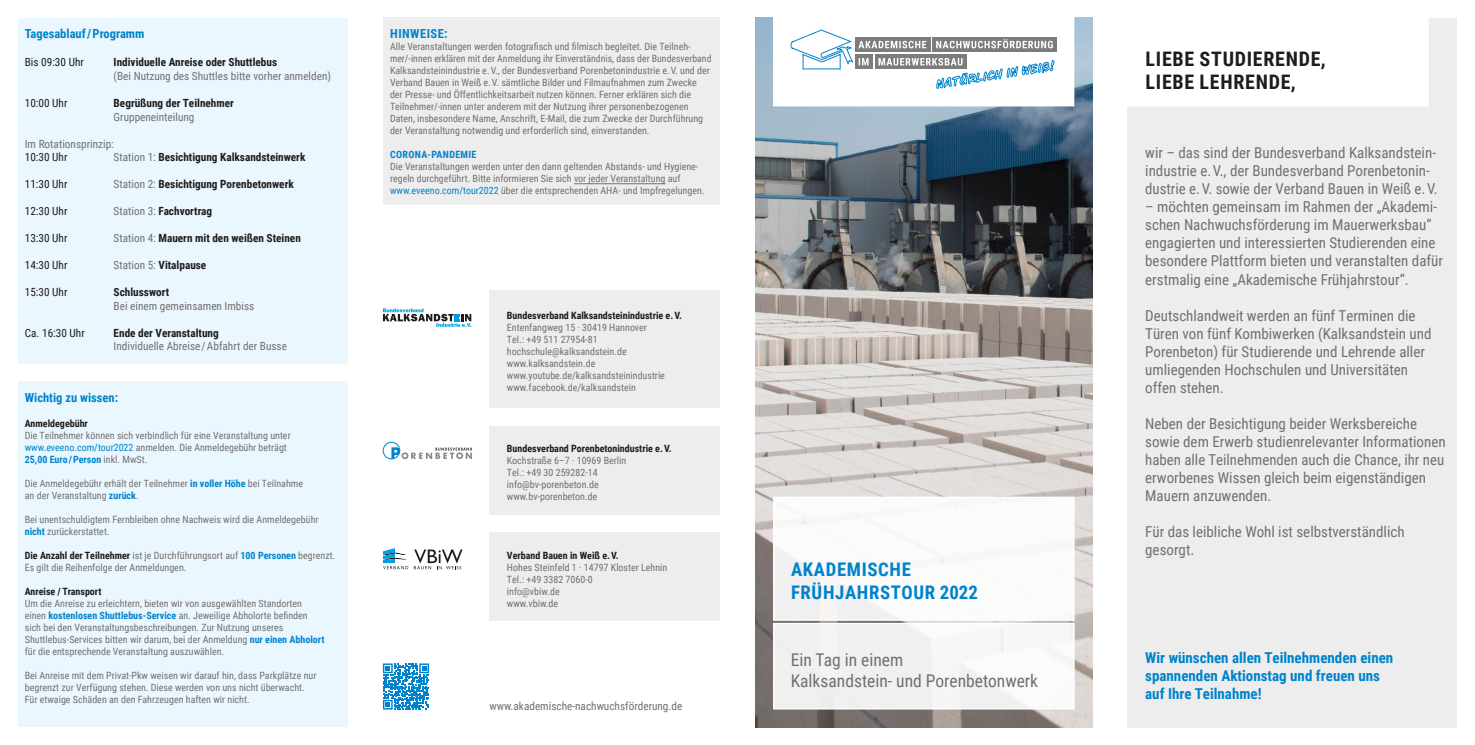
<style>
.page{position:relative;width:1475px;height:745px;background:#fff}
.page>*{position:absolute;margin:0;border:0;box-sizing:border-box;transform-origin:0 0}
.t1{font:700 20px/22.5px "Roboto Condensed";letter-spacing:.035em;color:#1d1d1b}
.t2{font:700 18.75px/22.5px "Roboto Condensed";letter-spacing:.035em;color:#0083cb}
.t3{font:17.5px/21px "Roboto Condensed";color:#70706f}
.t4{font:15px/18px "Roboto Condensed";color:#70706f}
.t5{font:700 15px/18px "Roboto Condensed";color:#0083cb}
.t6{font:700 12.5px "Roboto Condensed";color:#0083cb}
.t7{font:700 12.5px "Roboto Condensed";letter-spacing:.035em;color:#0083cb}
.t8{font:700 11.25px "Roboto Condensed";color:#1d1d1b}
.t9{font:11.25px "Roboto Condensed";color:#70706f}
.t10{font:11.25px "Roboto Condensed";color:#1d1d1b}
.t11{font:10px/12px "Roboto Condensed";color:#70706f}
.t12{font:700 10px "Roboto Condensed";color:#1d1d1b}
.t13{font:700 10px "Roboto Condensed";letter-spacing:.035em;color:#0083cb}
.s1{font-weight:400;color:#70706f}
.s2{color:#0083cb}
.s3{font-weight:700;color:#0083cb}
.s4{font-weight:700;color:#1d1d1b}
</style>
<div class="page">
<div style="left:1126px;top:18px;width:330px;height:708px;background:#ededed"></div>
<div style="left:1110px;top:1px;width:317px;height:105px;background:#fff"></div>
<img style="left:755px;top:18px;width:336px;height:708px">
<div style="left:773px;top:623px;width:300px;height:85px;background:#f1f0f0"></div>
<div style="left:773px;top:622px;width:301px;height:87px;border:1px solid #fff"></div>
<div style="left:773px;top:497px;width:300px;height:122px;background:#fff"></div>
<div style="left:773px;top:496px;width:301px;height:124px;border:1px solid #fff"></div>
<div style="left:383px;top:18px;width:336px;height:187px;background:#ededed"></div>
<hr style="left:574px;top:183px;width:91px;height:1px;background:#70706f">
<div style="left:773px;top:1px;width:300px;height:105px;background:#fff"></div>
<div style="left:932px;top:37px;width:124px;height:15px;background:#7c7c7c"></div>
<svg style="left:936px;top:39px;width:116px;height:9px"></svg>
<div style="left:854px;top:37px;width:75px;height:15px;background:#7c7c7c"></div>
<svg style="left:858px;top:41px;width:68px;height:7px"></svg>
<div style="left:874px;top:54px;width:92px;height:15px;background:#7c7c7c"></div>
<svg style="left:878px;top:58px;width:176px;height:58px"></svg>
<div style="left:854px;top:54px;width:18px;height:15px;background:#7c7c7c"></div>
<svg style="left:858px;top:58px;width:10px;height:7px"></svg>
<svg style="left:790px;top:29px;width:62px;height:40px"></svg>
<div style="left:18px;top:18px;width:329px;height:345px;background:#ebf7fe"></div>
<div style="left:18px;top:381px;width:329px;height:345px;background:#ebf7fe"></div>
<svg style="left:391px;top:447px;width:81px;height:12px"></svg>
<div style="left:383px;top:441px;width:17px;height:18px;border:1px solid #0083cb;border-radius:50%"></div>
<svg style="left:383px;top:548px;width:25px;height:21px"></svg>
<svg style="left:414px;top:549px;width:48px;height:20px"></svg>
<svg style="left:383px;top:308px;width:88px;height:18px"></svg>
<div style="left:489px;top:531px;width:230px;height:89px;background:#ededed"></div>
<div style="left:489px;top:425px;width:230px;height:89px;background:#ededed"></div>
<div style="left:489px;top:291px;width:230px;height:116px;background:#ededed"></div>
<svg style="left:383px;top:663px;width:46px;height:46px"></svg>
<p class="t6" style="left:25px;top:25px;width:121px">Tagesablauf / Programm</p>
<p class="t10" style="left:25px;top:55px;width:61px">Bis 09:30 Uhr</p>
<p class="t8" style="left:114px;top:55px;width:165px">Individuelle Anreise oder Shuttlebus</p>
<p class="t9" style="left:114px;top:68px;width:219px">(Bei Nutzung des Shuttles bitte vorher anmelden)</p>
<p class="t10" style="left:25px;top:95px;width:44px">10:00 Uhr</p>
<p class="t8" style="left:114px;top:95px;width:122px">Begrüßung der Teilnehmer</p>
<p class="t9" style="left:114px;top:109px;width:82px">Gruppeneinteilung</p>
<p class="t9" style="left:25px;top:136px;width:90px">Im Rotationsprinzip:</p>
<p class="t10" style="left:25px;top:149px;width:44px">10:30 Uhr</p>
<p class="t8" style="left:114px;top:149px;width:193px"><span class="s1">Station 1:</span> Besichtigung Kalksandsteinwerk</p>
<p class="t10" style="left:25px;top:176px;width:44px">11:30 Uhr</p>
<p class="t8" style="left:114px;top:176px;width:182px"><span class="s1">Station 2:</span> Besichtigung Porenbetonwerk</p>
<p class="t10" style="left:25px;top:203px;width:44px">12:30 Uhr</p>
<p class="t8" style="left:114px;top:203px;width:100px"><span class="s1">Station 3:</span> Fachvortrag</p>
<p class="t10" style="left:25px;top:230px;width:44px">13:30 Uhr</p>
<p class="t8" style="left:114px;top:230px;width:189px"><span class="s1">Station 4:</span> Mauern mit den weißen Steinen</p>
<p class="t10" style="left:25px;top:257px;width:44px">14:30 Uhr</p>
<p class="t8" style="left:114px;top:257px;width:94px"><span class="s1">Station 5:</span> Vitalpause</p>
<p class="t10" style="left:25px;top:284px;width:44px">15:30 Uhr</p>
<p class="t8" style="left:114px;top:284px;width:57px">Schlusswort</p>
<p class="t9" style="left:114px;top:298px;width:142px">Bei einem gemeinsamen Imbiss</p>
<p class="t10" style="left:25px;top:325px;width:61px">Ca. 16:30 Uhr</p>
<p class="t8" style="left:114px;top:325px;width:107px">Ende der Veranstaltung</p>
<p class="t9" style="left:114px;top:338px;width:175px">Individuelle Abreise / Abfahrt der Busse</p>
<p class="t6" style="left:25px;top:388px;width:95px">Wichtig zu wissen:</p>
<p class="t12" style="left:25px;top:416px;width:65px">Anmeldegebühr</p>
<p class="t11" style="left:25px;top:429px;width:267px">Die Teilnehmer können sich verbindlich für eine Veranstaltung unter <span class="s2">www.eveeno.com/tour2022</span> anmelden. Die Anmeldegebühr beträgt<br><span class="s3">25,00 Euro / Person</span> inkl. MwSt.</p>
<p class="t11" style="left:25px;top:477px;width:280px">Die Anmeldegebühr erhält der Teilnehmer <span class="s3">in voller Höhe</span> bei Teilnahme an der Veranstaltung <span class="s3">zurück</span>.</p>
<p class="t11" style="left:25px;top:513px;width:295px">Bei unentschuldigtem Fernbleiben ohne Nachweis wird die Anmeldegebühr <span class="s3">nicht</span> zurückerstattet.</p>
<p class="t11" style="left:25px;top:549px;width:312px"><span class="s4">Die Anzahl der Teilnehmer</span> ist je Durchführungsort auf <span class="s3">100 Personen</span> begrenzt.<br>Es gilt die Reihenfolge der Anmeldungen.</p>
<p class="t12" style="left:25px;top:584px;width:78px">Anreise / Transport</p>
<p class="t11" style="left:25px;top:597px;width:301px">Um die Anreise zu erleichtern, bieten wir von ausgewählten Standorten einen <span class="s3">kostenlosen Shuttlebus-Service</span> an. Jeweilige Abholorte befinden sich bei den Veranstaltungsbeschreibungen. Zur Nutzung unseres Shuttlebus-Services bitten wir darum, bei der Anmeldung <span class="s3">nur einen Abholort </span>für die entsprechende Veranstaltung auszuwählen.</p>
<p class="t11" style="left:25px;top:669px;width:293px">Bei Anreise mit dem Privat-Pkw weisen wir darauf hin, dass Parkplätze nur begrenzt zur Verfügung stehen. Diese werden von uns nicht überwacht.<br>Für etwaige Schäden an den Fahrzeugen haften wir nicht.</p>
<p class="t7" style="left:390px;top:25px;width:59px">HINWEISE:</p>
<p class="t11" style="left:390px;top:40px;width:323px">Alle Veranstaltungen werden fotografisch und filmisch begleitet. Die Teilneh&shy;mer/-innen erklären mit der Anmeldung ihr Einverständnis, dass der Bundesverband Kalksandsteinindustrie e. V., der Bundesverband Porenbetonindustrie e. V. und der Verband Bauen in Weiß e. V. sämtliche Bilder und Filmaufnahmen zum Zwecke der Presse- und Öffentlichkeitsarbeit nutzen können. Ferner erklären sich die Teilnehmer/-innen unter anderem mit der Nutzung ihrer personenbezogenen Daten, insbesondere Name, Anschrift, E-Mail, die zum Zwecke der Durchführung der Veranstaltung notwendig und erforderlich sind, einverstanden.</p>
<p class="t13" style="left:390px;top:147px;width:88px">CORONA-PANDEMIE</p>
<p class="t11" style="left:390px;top:160px;width:316px">Die Veranstaltungen werden unter den dann geltenden Abstands- und Hygiene&shy;regeln durchgeführt. Bitte informieren Sie sich vor jeder Veranstaltung auf <span class="s2">www.eveeno.com/tour2022</span> über die entsprechenden AHA- und Impfregelungen.</p>
<p class="t12" style="left:507px;top:308px;width:176px">Bundesverband Kalksandsteinindustrie e. V.</p>
<p class="t11" style="left:507px;top:321px;width:159px">Entenfangweg 15 · 30419 Hannover<br>Tel.: +49 511 27954-81 hochschule@kalksandstein.de www.kalksandstein.de www.youtube.de/kalksandsteinindustrie www.facebook.de/kalksandstein</p>
<p class="t12" style="left:507px;top:441px;width:166px">Bundesverband Porenbetonindustrie e. V.</p>
<p class="t11" style="left:507px;top:454px;width:121px">Kochstraße 6–7 · 10969 Berlin<br>Tel.: +49 30 259282-14 info@bv-porenbeton.de www.bv-porenbeton.de</p>
<p class="t12" style="left:507px;top:547px;width:113px">Verband Bauen in Weiß e. V.</p>
<p class="t11" style="left:507px;top:560px;width:162px">Hohes Steinfeld 1 · 14797 Kloster Lehnin<br>Tel.: +49 3382 7060-0<br>info@vbiw.de<br>www.vbiw.de</p>
<p class="t9" style="left:489px;top:697px;width:194px">www.akademische-nachwuchsförderung.de</p>
<h2 class="t2" style="left:790px;top:557px;width:188px">AKADEMISCHE<br>FRÜHJAHRSTOUR 2022</h2>
<h3 class="t3" style="left:790px;top:648px;width:249px">Ein Tag in einem<br>Kalksandstein- und Porenbetonwerk</h3>
<h1 class="t1" style="left:1145px;top:47px;width:182px">LIEBE STUDIERENDE,<br>LIEBE LEHRENDE,</h1>
<h3 class="t4" style="left:1144px;top:143px;width:294px">wir – das sind der Bundesverband Kalksandstein&shy;industrie e. V., der Bundesverband Porenbetonin&shy;dustrie e.V. sowie der Verband Bauen in Weiß e.V.</h3>
<p class="t4" style="left:1144px;top:197px;width:299px">– möchten gemeinsam im Rahmen der „Akademi&shy;schen Nachwuchsförderung im Mauerwerksbau“ engagierten und interessierten Studierenden eine besondere Plattform bieten und veranstalten dafür erstmalig eine „Akademische Frühjahrstour“.</p>
<h3 class="t4" style="left:1144px;top:305px;width:288px">Deutschlandweit werden an fünf Terminen die Türen von fünf Kombiwerken (Kalksandstein und Porenbeton) für Studierende und Lehrende aller umliegenden Hochschulen und Universitäten offen stehen.</h3>
<h3 class="t4" style="left:1144px;top:413px;width:302px">Neben der Besichtigung beider Werksbereiche sowie dem Erwerb studienrelevanter Informationen haben alle Teilnehmenden auch die Chance, ihr neu erworbenes Wissen gleich beim eigenständigen Mauern anzuwenden.</h3>
<h3 class="t4" style="left:1144px;top:521px;width:261px">Für das leibliche Wohl ist selbstverständlich gesorgt.</h3>
<h3 class="t5" style="left:1144px;top:647px;width:249px">Wir wünschen allen Teilnehmenden einen spannenden Aktionstag und freuen uns auf Ihre Teilnahme!</h3>
</div>
